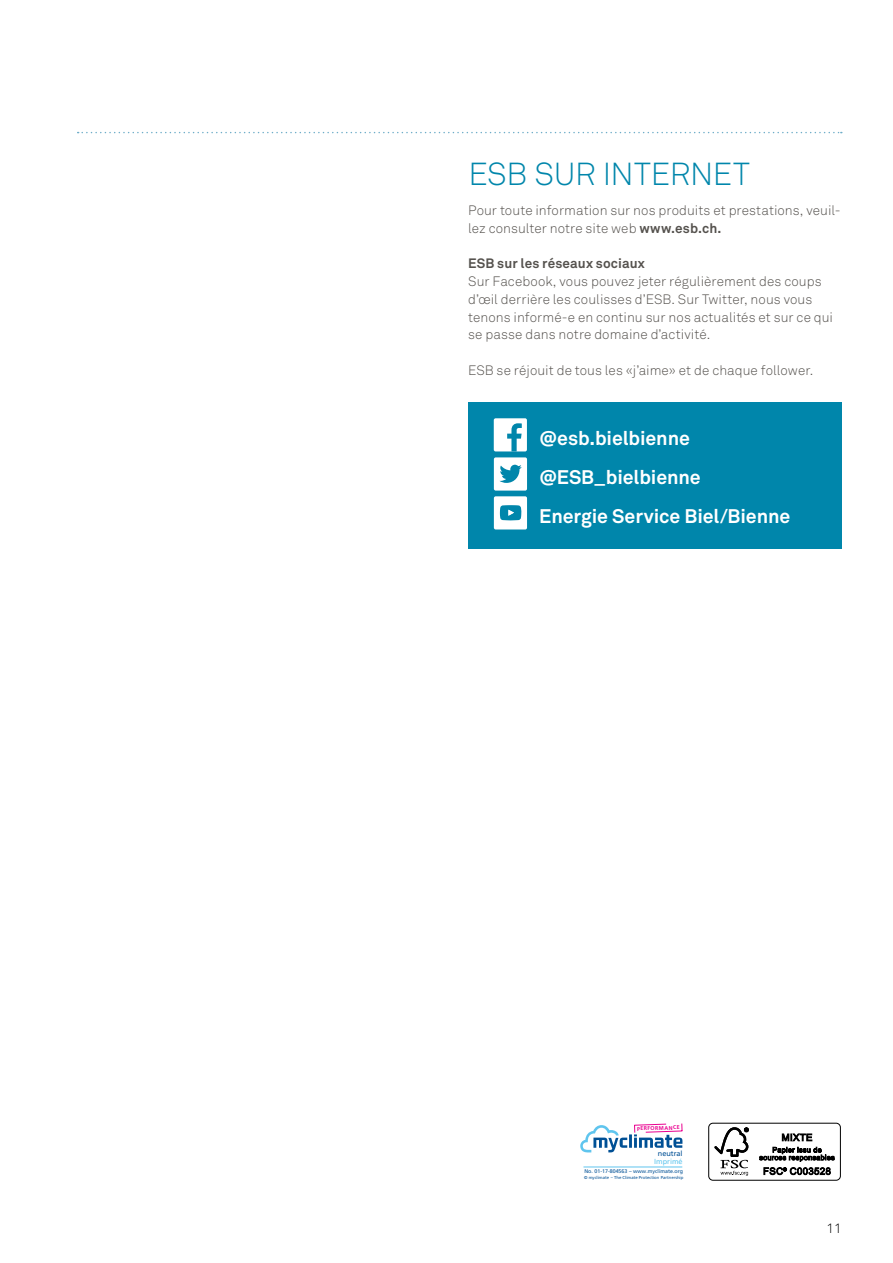
<style>
.page{position:relative;width:893px;height:1263px;background:#fff}
.page>*{position:absolute;margin:0;border:0;box-sizing:border-box;transform-origin:0 0}
.t1{font:300 31.5px "Akkurat Pro";letter-spacing:-.01em;color:#0086ab}
.t2{font:700 19.5px/39px "Akkurat Pro";letter-spacing:-.005em;color:#fff}
.t3{font:300 13.5px/17.7px "Akkurat Pro";letter-spacing:.005em;color:#55524e}
.t4{font:700 13.5px "Akkurat Pro";letter-spacing:.01em;color:#55524e}
.t5{font:300 13.5px "Akkurat Pro";color:#000}
.t6{font:7.35px "Frutiger LT Com";color:#005095}
.t7{font:7.35px "Frutiger LT Com";color:#5fc5ee}
.t8{font:700 5.4px "Frutiger LT Com";color:#ea0090}
.t9{font:5.25px "Frutiger LT Com";color:#005095}
.t10{font:4.2px "Frutiger LT Com";color:#005095}
.s1{font-weight:700}
</style>
<div class="page">
<div style="left:708px;top:1123px;width:133px;height:57px;border:1px solid #000;border-radius:4px"></div>
<svg style="left:714px;top:1127px;width:35px;height:49px"></svg>
<svg style="left:759px;top:1133px;width:76px;height:42px"></svg>
<hr style="left:583px;top:1167px;width:99px;height:1px;background:#5fc5ee">
<svg style="left:580px;top:1123px;width:103px;height:29px"></svg>
<div style="left:468px;top:403px;width:374px;height:146px;background:#0086ab"></div>
<div style="left:494px;top:418px;width:33px;height:33px;background:#fff;border-radius:2px"></div>
<svg style="left:507px;top:423px;width:15px;height:28px"></svg>
<div style="left:494px;top:457px;width:33px;height:34px;background:#fff;border-radius:2px"></div>
<svg style="left:499px;top:465px;width:23px;height:18px"></svg>
<div style="left:494px;top:496px;width:33px;height:33px;background:#fff;border-radius:2px"></div>
<svg style="left:500px;top:505px;width:21px;height:15px"></svg>
<svg style="left:78px;top:132px;width:764px;height:1px"></svg>
<h1 class="t1" style="left:468px;top:155px;width:283px">ESB SUR INTERNET</h1>
<p class="t3" style="left:468px;top:202px;width:374px">Pour toute information sur nos produits et prestations, veuil&shy;lez consulter notre site web <span class="s1">www.esb.ch.</span></p>
<p class="t4" style="left:468px;top:255px;width:178px">ESB sur les réseaux sociaux</p>
<p class="t3" style="left:468px;top:273px;width:366px">Sur Facebook, vous pouvez jeter régulièrement des coups d’œil derrière les coulisses d’ESB. Sur Twitter, nous vous tenons informé-e en continu sur nos actualités et sur ce qui se passe dans notre domaine d’activité.</p>
<p class="t3" style="left:468px;top:361px;width:346px">ESB se réjouit de tous les «j’aime» et de chaque follower.</p>
<h2 class="t2" style="left:539px;top:419px;width:253px">@esb.bielbienne @ESB_bielbienne<br>Energie Service Biel/Bienne</h2>
<p class="t8" style="left:637px;top:1125px;width:44px;rotate:-2deg">PERFORMANCE</p>
<p class="t6" style="left:658px;top:1149px;width:26px">neutral</p>
<p class="t7" style="left:654px;top:1157px;width:30px">Imprimé</p>
<p class="t9" style="left:584px;top:1168px;width:100px">No. 01-17-804563 – www.myclimate.org</p>
<p class="t10" style="left:584px;top:1174px;width:101px">© myclimate – The Climate Protection Partnership</p>
<p class="t5" style="left:826px;top:1220px;width:17px">11</p>
</div>
